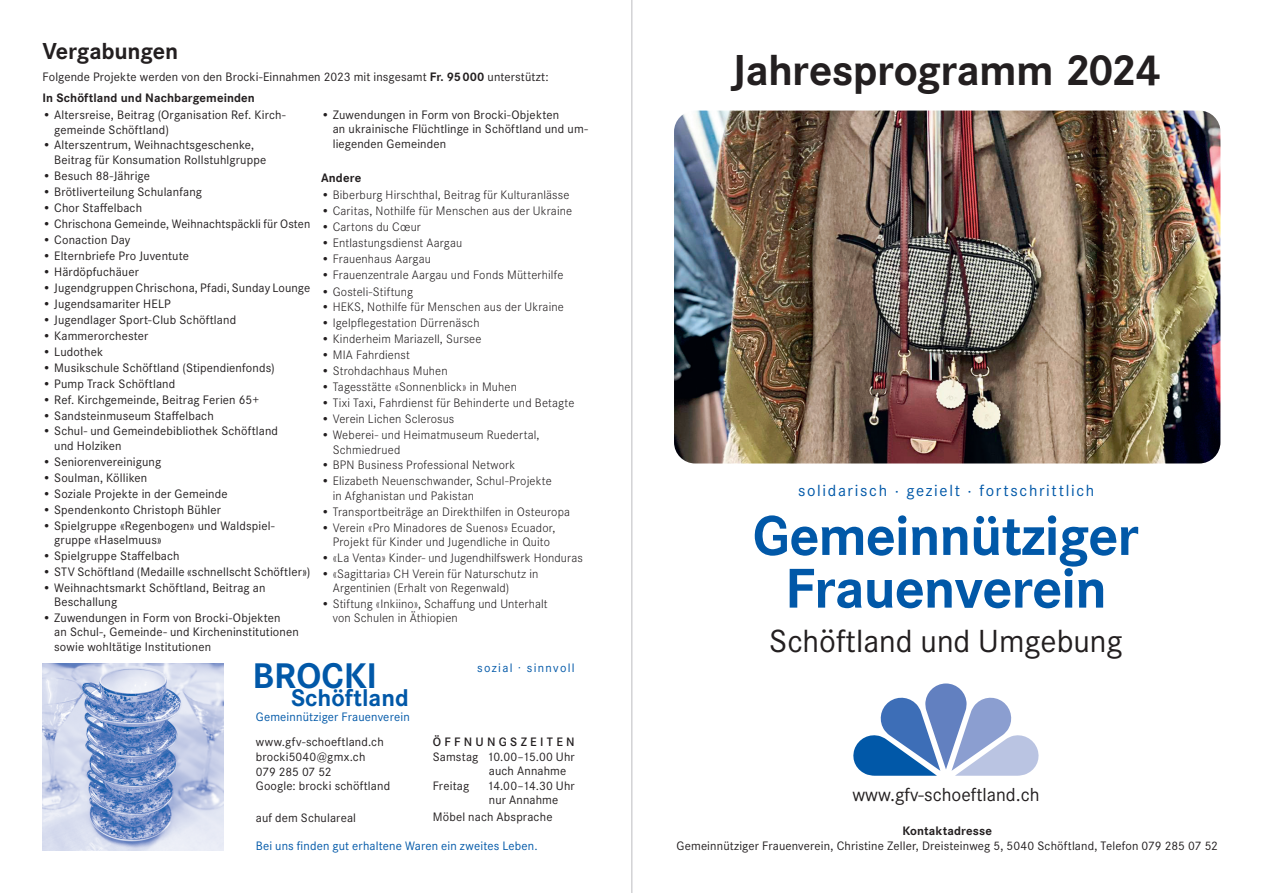
<style>
.page{position:relative;width:1263px;height:893px;background:#fff}
.page>*{position:absolute;margin:0;border:0;box-sizing:border-box;transform-origin:0 0}
.t1{font:700 54.9px "Corporate SBQ";letter-spacing:-.02em;color:#0158a8}
.t2{font:700 45px "Corporate S";letter-spacing:-.015em;color:#231f20}
.t3{font:700 34.95px "Corporate SBQ";color:#0158a8}
.t4{font:31.35px "Corporate SBQ";color:#231f20}
.Titel{font:700 24px "Corporate S";letter-spacing:-.01em;color:#231f20}
.t5{font:700 23.7px "Corporate SBQ";color:#0158a8}
.t6{font:18.45px "Corporate SBQ";color:#231f20}
.t7{font:16.8px "Corporate S";letter-spacing:.1em;color:#0158a8}
.GS{font:12.75px/14.2px "Corporate S";letter-spacing:.01em;color:#231f20}
.GS-2{font:300 12.75px/14.2px "Corporate S";letter-spacing:.01em;color:#231f20}
.GS-3{font:700 12.75px "Corporate S";letter-spacing:.005em;color:#231f20}
.t8{font:12px/15.1px "Corporate SBQ";letter-spacing:.015em;color:#231f20}
.t9{font:12px "Corporate SBQ";letter-spacing:.015em;color:#0158a8}
.t10{font:12px "Corporate SBQ";letter-spacing:.11em;color:#0158a8}
.t11{font:500 12px "Corporate SBQ";letter-spacing:.275em;color:#231f20}
.s1{font-weight:700}
</style>
<div class="page">
<img style="left:674px;top:111px;width:546px;height:352px">
<svg style="left:853px;top:683px;width:186px;height:93px"></svg>
<img style="left:43px;top:663px;width:181px;height:187px">
<hr style="left:631px;top:0;width:1px;height:893px;background:#bcbdc0">
<p class="Titel" style="left:43px;top:34px;width:137px">Vergabungen</p>
<p class="GS" style="left:43px;top:69px;width:508px">Folgende Projekte werden von den Brocki-Einnahmen 2023 mit insgesamt <span class="s1">Fr. 95 000</span> unterstützt:</p>
<p class="GS-3" style="left:43px;top:89px;width:214px">In Schöftland und Nachbargemeinden</p>
<p class="GS" style="left:54px;top:107px;width:233px;text-indent:-12px">• Altersreise, Beitrag (Organisation Ref. Kirch&shy;gemeinde Schöftland)</p>
<p class="GS" style="left:54px;top:138px;width:214px;text-indent:-12px">• Alterszentrum, Weihnachtsgeschenke,<br>Beitrag für Konsumation Rollstuhlgruppe</p>
<p class="GS" style="left:43px;top:168px;width:109px">• Besuch 88-Jährige</p>
<p class="GS" style="left:43px;top:184px;width:161px">• Brötliverteilung Schulanfang</p>
<p class="GS" style="left:43px;top:200px;width:101px">• Chor Staffelbach</p>
<p class="GS" style="left:43px;top:216px;width:269px">• Chrischona Gemeinde, Weihnachtspäckli für Osten</p>
<p class="GS" style="left:43px;top:232px;width:90px">• Conaction Day</p>
<p class="GS" style="left:43px;top:248px;width:148px">• Elternbriefe Pro Juventute</p>
<p class="GS" style="left:43px;top:264px;width:98px">• Härdöpfuchäuer</p>
<p class="GS" style="left:43px;top:280px;width:269px">• Jugendgruppen Chrischona, Pfadi, Sunday Lounge</p>
<p class="GS" style="left:43px;top:296px;width:130px">• Jugendsamariter HELP</p>
<p class="GS" style="left:43px;top:312px;width:195px">• Jugendlager Sport-Club Schöftland</p>
<p class="GS" style="left:43px;top:328px;width:107px">• Kammerorchester</p>
<p class="GS" style="left:43px;top:344px;width:62px">• Ludothek</p>
<p class="GS" style="left:43px;top:360px;width:234px">• Musikschule Schöftland (Stipendienfonds)</p>
<p class="GS" style="left:43px;top:376px;width:134px">• Pump Track Schöftland</p>
<p class="GS" style="left:43px;top:392px;width:218px">• Ref. Kirchgemeinde, Beitrag Ferien 65+</p>
<p class="GS" style="left:43px;top:408px;width:173px">• Sandsteinmuseum Staffelbach</p>
<p class="GS" style="left:54px;top:424px;width:225px;text-indent:-12px">• Schul- und Gemeindebibliothek Schöftland und Holziken</p>
<p class="GS" style="left:43px;top:454px;width:120px">• Seniorenvereinigung</p>
<p class="GS" style="left:43px;top:470px;width:106px">• Soulman, Kölliken</p>
<p class="GS" style="left:43px;top:486px;width:187px">• Soziale Projekte in der Gemeinde</p>
<p class="GS" style="left:43px;top:502px;width:180px">• Spendenkonto Christoph Bühler</p>
<p class="GS" style="left:54px;top:518px;width:222px;text-indent:-12px">• Spielgruppe «Regenbogen» und Waldspiel&shy;gruppe «Haselmuus»</p>
<p class="GS" style="left:43px;top:548px;width:139px">• Spielgruppe Staffelbach</p>
<p class="GS" style="left:43px;top:564px;width:269px">• STV Schöftland (Medaille «schnellscht Schöftler»)</p>
<p class="GS" style="left:54px;top:580px;width:213px;text-indent:-12px">• Weihnachtsmarkt Schöftland, Beitrag an<br>Beschallung</p>
<p class="GS" style="left:54px;top:610px;width:246px;text-indent:-12px">• Zuwendungen in Form von Brocki-Objekten<br>an Schul-, Gemeinde- und Kircheninstitutionen sowie wohltätige Institutionen</p>
<p class="GS" style="left:333px;top:107px;width:256px;text-indent:-12px">• Zuwendungen in Form von Brocki-Objekten<br>an ukrainische Flüchtlinge in Schöftland und um&shy;liegenden Gemeinden</p>
<p class="GS-3" style="left:321px;top:169px;width:42px">Andere</p>
<p class="GS-2" style="left:321px;top:187px;width:250px">• Biberburg Hirschthal, Beitrag für Kulturanlässe</p>
<p class="GS-2" style="left:321px;top:203px;width:253px">• Caritas, Nothilfe für Menschen aus der Ukraine</p>
<p class="GS-2" style="left:321px;top:219px;width:101px">• Cartons du Cœur</p>
<p class="GS-2" style="left:321px;top:235px;width:143px">• Entlastungsdienst Aargau</p>
<p class="GS-2" style="left:321px;top:251px;width:111px">• Frauenhaus Aargau</p>
<p class="GS-2" style="left:321px;top:267px;width:244px">• Frauenzentrale Aargau und Fonds Mütterhilfe</p>
<p class="GS-2" style="left:321px;top:284px;width:94px">• Gosteli-Stiftung</p>
<p class="GS-2" style="left:321px;top:300px;width:244px">• HEKS, Nothilfe für Menschen aus der Ukraine</p>
<p class="GS-2" style="left:321px;top:316px;width:160px">• Igelpflegestation Dürrenäsch</p>
<p class="GS-2" style="left:321px;top:332px;width:162px">• Kinderheim Mariazell, Sursee</p>
<p class="GS-2" style="left:321px;top:348px;width:90px">• MIA Fahrdienst</p>
<p class="GS-2" style="left:321px;top:364px;width:128px">• Strohdachhaus Muhen</p>
<p class="GS-2" style="left:321px;top:380px;width:197px">• Tagesstätte «Sonnenblick» in Muhen</p>
<p class="GS-2" style="left:321px;top:396px;width:255px">• Tixi Taxi, Fahrdienst für Behinderte und Betagte</p>
<p class="GS-2" style="left:321px;top:411px;width:135px">• Verein Lichen Sclerosus</p>
<p class="GS-2" style="left:333px;top:427px;width:208px;text-indent:-12px">• Weberei- und Heimatmuseum Ruedertal,<br>Schmiedrued</p>
<p class="GS-2" style="left:321px;top:458px;width:196px">• BPN Business Professional Network</p>
<p class="GS-2" style="left:333px;top:474px;width:221px;text-indent:-12px">• Elizabeth Neuenschwander, Schul-Projekte in Afghanistan und Pakistan</p>
<p class="GS-2" style="left:321px;top:504px;width:250px">• Transportbeiträge an Direkthilfen in Osteuropa</p>
<p class="GS-2" style="left:321px;top:520px;width:236px;text-align:center">• Verein «Pro Minadores de Suenos» Ecuador,<br>Projekt für Kinder und Jugendliche in Quito</p>
<p class="GS-2" style="left:321px;top:550px;width:263px">• «La Venta» Kinder- und Jugendhilfswerk Honduras</p>
<p class="GS-2" style="left:333px;top:566px;width:207px;text-indent:-12px">• «Sagittaria» CH Verein für Naturschutz in<br>Argentinien (Erhalt von Regenwald)</p>
<p class="GS-2" style="left:333px;top:596px;width:216px;text-indent:-12px">• Stiftung «Inkiino», Schaffung und Unterhalt von Schulen in Äthiopien</p>
<p class="t3" style="left:252px;top:654px;width:126px">BROCKI</p>
<p class="t5" style="left:291px;top:683px;width:119px">Schöftland</p>
<p class="t9" style="left:256px;top:710px;width:155px">Gemeinnütziger Frauenverein</p>
<p class="t8" style="left:256px;top:734px;width:129px">www.gfv-schoeftland.ch brocki5040@gmx.ch<br>079 285 07 52</p>
<p class="t8" style="left:256px;top:778px;width:136px">Google: brocki schöftland</p>
<p class="t8" style="left:256px;top:810px;width:102px">auf dem Schulareal</p>
<p class="t10" style="left:477px;top:661px;width:99px">sozial · sinnvoll</p>
<p class="t11" style="left:433px;top:734px;width:144px">ÖFFNUNGSZEITEN</p>
<p class="t8" style="left:433px;top:749px;width:144px">Samstag 10.00–15.00 Uhr</p>
<p class="t8" style="left:489px;top:763px;width:79px">auch Annahme</p>
<p class="t8" style="left:433px;top:778px;width:38px">Freitag</p>
<p class="t8" style="left:487px;top:779px;width:89px;line-height:14.2px">14.00–14.30 Uhr nur Annahme</p>
<p class="t8" style="left:433px;top:810px;width:121px">Möbel nach Absprache</p>
<p class="t9" style="left:256px;top:839px;width:283px">Bei uns finden gut erhaltene Waren ein zweites Leben.</p>
<p class="t2" style="left:731px;top:39px;width:431px">Jahresprogramm 2024</p>
<p class="t7" style="left:798px;top:479px;width:298px">solidarisch · gezielt · fortschrittlich</p>
<p class="t1" style="left:753px;top:502px;width:388px">Gemeinnütziger</p>
<p class="t1" style="left:785px;top:555px;width:323px">Frauenverein</p>
<p class="t4" style="left:769px;top:622px;width:355px">Schöftland und Umgebung</p>
<p class="t6" style="left:852px;top:784px;width:188px">www.gfv-schoeftland.ch</p>
<p class="GS" style="left:676px;top:822px;width:543px;line-height:15.8px;text-align:center"><span class="s1">Kontaktadresse<br></span>Gemeinnütziger Frauenverein, Christine Zeller, Dreisteinweg 5, 5040 Schöftland, Telefon 079 285 07 52</p>
</div>
